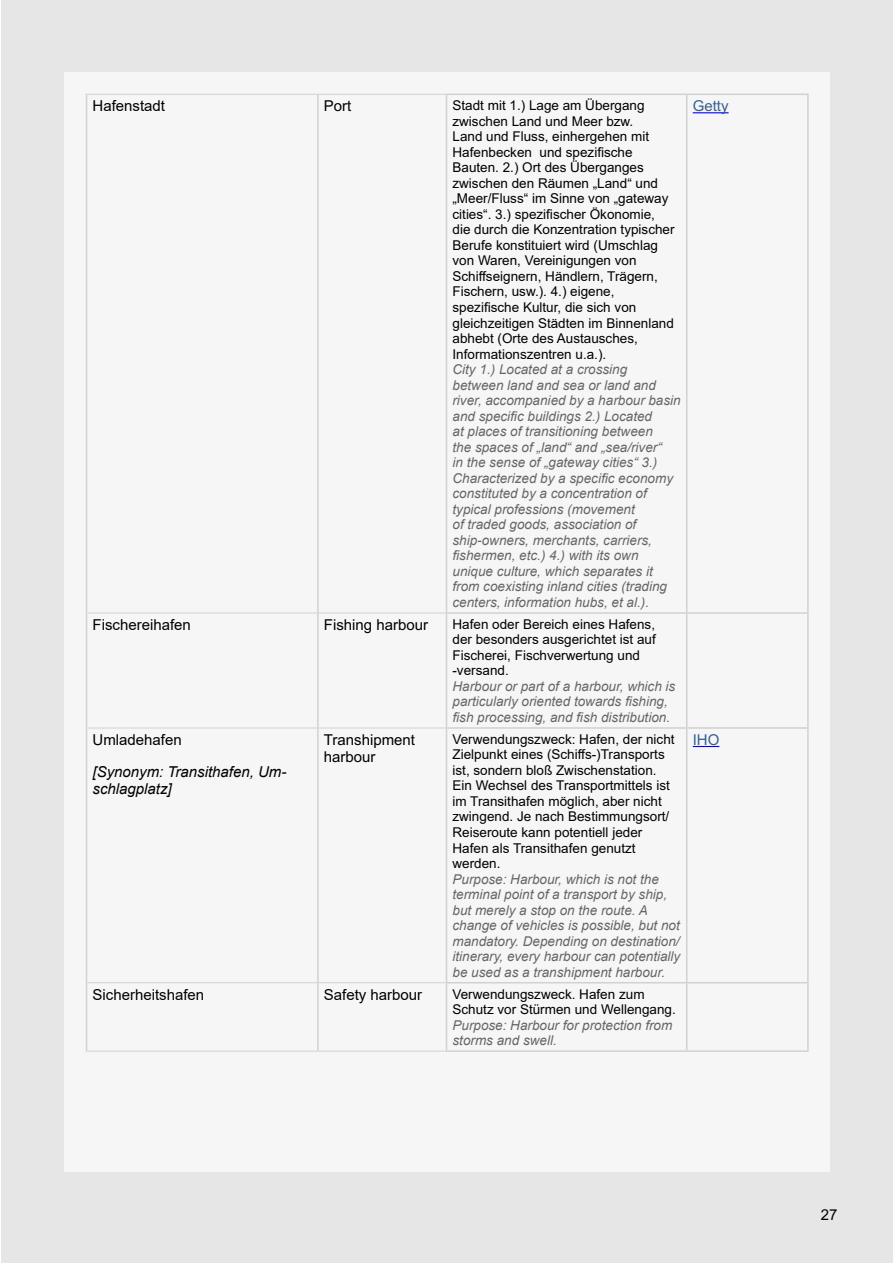
<style>
.page{position:relative;width:893px;height:1263px;background:#fff}
.page>*{position:absolute;margin:0;border:0;box-sizing:border-box;transform-origin:0 0}
.t1{font:15px "Arial MT2";color:#000}
.t2{font:15px/17.2px "Arial";color:#000}
.t3{font:italic 15px/17.2px "Arial";color:#000}
.t4{font:15px "Arial";color:#365f91}
.t5{font:italic 13.5px/15.5px "Arial";color:#656669}
.t6{font:13.5px/15.6px "Arial MT2";color:#000}
.t7{font:13.5px/15.6px "Arial";color:#000}
</style>
<div class="page">
<div style="left:1px;top:0;width:892px;height:1263px;background:#e6e6e6"></div>
<div style="left:64px;top:72px;width:766px;height:1099px;background:#f6f6f6"></div>
<hr style="left:317px;top:95px;width:2px;height:518px;background:#d1d1d2">
<hr style="left:317px;top:613px;width:2px;height:115px;background:#d1d1d2">
<hr style="left:317px;top:728px;width:2px;height:254px;background:#d1d1d2">
<hr style="left:317px;top:983px;width:2px;height:68px;background:#d1d1d2">
<hr style="left:446px;top:95px;width:1px;height:517px;background:#d1d1d2">
<hr style="left:446px;top:614px;width:1px;height:113px;background:#d1d1d2">
<hr style="left:446px;top:729px;width:1px;height:253px;background:#d1d1d2">
<hr style="left:446px;top:983px;width:1px;height:67px;background:#d1d1d2">
<hr style="left:86px;top:613px;width:1px;height:115px;background:#d1d1d2">
<hr style="left:686px;top:95px;width:1px;height:517px;background:#d1d1d2">
<hr style="left:686px;top:614px;width:1px;height:113px;background:#d1d1d2">
<hr style="left:807px;top:614px;width:2px;height:113px;background:#d1d1d2">
<hr style="left:686px;top:729px;width:1px;height:253px;background:#d1d1d2">
<hr style="left:686px;top:983px;width:1px;height:67px;background:#d1d1d2">
<hr style="left:86px;top:94px;width:232px;height:1px;background:#d1d1d2">
<hr style="left:318px;top:94px;width:128px;height:1px;background:#d1d1d2">
<hr style="left:87px;top:613px;width:231px;height:1px;background:#d1d1d2">
<hr style="left:318px;top:613px;width:128px;height:1px;background:#d1d1d2">
<hr style="left:86px;top:95px;width:1px;height:518px;background:#d1d1d2">
<hr style="left:446px;top:94px;width:241px;height:1px;background:#d1d1d2">
<hr style="left:687px;top:94px;width:122px;height:1px;background:#d1d1d2">
<hr style="left:807px;top:95px;width:2px;height:517px;background:#d1d1d2">
<hr style="left:446px;top:612px;width:241px;height:2px;background:#d1d1d2">
<hr style="left:687px;top:612px;width:122px;height:2px;background:#d1d1d2">
<hr style="left:87px;top:728px;width:231px;height:1px;background:#d1d1d2">
<hr style="left:318px;top:728px;width:128px;height:1px;background:#d1d1d2">
<hr style="left:86px;top:728px;width:1px;height:255px;background:#d1d1d2">
<hr style="left:446px;top:727px;width:241px;height:2px;background:#d1d1d2">
<hr style="left:687px;top:727px;width:122px;height:2px;background:#d1d1d2">
<hr style="left:807px;top:729px;width:2px;height:253px;background:#d1d1d2">
<hr style="left:87px;top:982px;width:231px;height:1px;background:#d1d1d2">
<hr style="left:318px;top:982px;width:128px;height:1px;background:#d1d1d2">
<hr style="left:86px;top:1051px;width:232px;height:1px;background:#d1d1d2">
<hr style="left:318px;top:1051px;width:128px;height:1px;background:#d1d1d2">
<hr style="left:86px;top:983px;width:1px;height:68px;background:#d1d1d2">
<hr style="left:446px;top:982px;width:241px;height:1px;background:#d1d1d2">
<hr style="left:687px;top:982px;width:122px;height:1px;background:#d1d1d2">
<hr style="left:807px;top:983px;width:2px;height:67px;background:#d1d1d2">
<hr style="left:446px;top:1050px;width:241px;height:2px;background:#d1d1d2">
<hr style="left:687px;top:1050px;width:122px;height:2px;background:#d1d1d2">
<hr style="left:693px;top:112px;width:36px;height:1px;background:#00f">
<svg style="left:693px;top:746px;width:26px;height:1px"></svg>
<p class="t1" style="left:93px;top:96px;width:74px">Hafenstadt</p>
<p class="t2" style="left:324px;top:97px;width:29px">Port</p>
<p class="t7" style="left:452px;top:97px;width:198px">Stadt mit 1.) Lage am Übergang zwischen Land und Meer bzw.<br>Land und Fluss, einhergehen mit</p>
<p class="t6" style="left:452px;top:144px;width:182px">Hafenbecken und spezifische</p>
<p class="t7" style="left:452px;top:160px;width:193px">Bauten. 2.) Ort des Überganges</p>
<p class="t6" style="left:452px;top:175px;width:218px">zwischen den Räumen „Land“ und „Meer/Fluss“ im Sinne von „gateway cities“. 3.) spezifischer Ökonomie,</p>
<p class="t7" style="left:452px;top:222px;width:224px">die durch die Konzentration typischer</p>
<p class="t6" style="left:452px;top:237px;width:207px">Berufe konstituiert wird (Umschlag</p>
<p class="t7" style="left:452px;top:253px;width:186px">von Waren, Vereinigungen von</p>
<p class="t6" style="left:452px;top:268px;width:223px">Schiffseignern, Händlern, Trägern, Fischern, usw.). 4.) eigene, spezifische Kultur, die sich von gleichzeitigen Städten im Binnenland</p>
<p class="t7" style="left:452px;top:330px;width:187px">abhebt (Orte des Austausches,</p>
<p class="t6" style="left:452px;top:346px;width:155px">Informationszentren u.a.).</p>
<p class="t5" style="left:452px;top:362px;width:230px">City 1.) Located at a crossing between land and sea or land and river, accompanied by a harbour basin and specific buildings 2.) Located<br>at places of transitioning between<br>the spaces of „land“ and „sea/river“<br>in the sense of „gateway cities“ 3.)<br>Characterized by a specific economy constituted by a concentration of typical professions (movement<br>of traded goods, association of ship-owners, merchants, carriers, fishermen, etc.) 4.) with its own unique culture, which separates it from coexisting inland cities (trading centers, information hubs, et al.).</p>
<p class="t1" style="left:93px;top:614px;width:100px">Fischereihafen</p>
<p class="t2" style="left:324px;top:616px;width:106px">Fishing harbour</p>
<p class="t6" style="left:452px;top:616px;width:205px">Hafen oder Bereich eines Hafens, der besonders ausgerichtet ist auf</p>
<p class="t7" style="left:452px;top:647px;width:189px">Fischerei, Fischverwertung und</p>
<p class="t6" style="left:452px;top:663px;width:58px">-versand.</p>
<p class="t5" style="left:452px;top:679px;width:224px">Harbour or part of a harbour, which is particularly oriented towards fishing, fish processing, and fish distribution.</p>
<p class="t1" style="left:93px;top:729px;width:91px">Umladehafen</p>
<p class="t3" style="left:93px;top:763px;width:195px">[Synonym: Transithafen, Um&shy;schlagplatz]</p>
<p class="t2" style="left:324px;top:731px;width:93px">Transhipment harbour</p>
<p class="t6" style="left:452px;top:731px;width:224px">Verwendungszweck: Hafen, der nicht<br>Zielpunkt eines (Schiffs-)Transports ist, sondern bloß Zwischenstation.</p>
<p class="t7" style="left:452px;top:778px;width:219px">Ein Wechsel des Transportmittels ist</p>
<p class="t6" style="left:452px;top:793px;width:211px">im Transithafen möglich, aber nicht</p>
<p class="t7" style="left:452px;top:809px;width:218px">zwingend. Je nach Bestimmungsort/<br>Reiseroute kann potentiell jeder</p>
<p class="t6" style="left:452px;top:840px;width:185px">Hafen als Transithafen genutzt</p>
<p class="t7" style="left:452px;top:855px;width:50px">werden.</p>
<p class="t5" style="left:452px;top:871px;width:229px">Purpose: Harbour, which is not the terminal point of a transport by ship, but merely a stop on the route. A change of vehicles is possible, but not mandatory. Depending on destination/ itinerary, every harbour can potentially be used as a transhipment harbour.</p>
<p class="t1" style="left:93px;top:984px;width:113px">Sicherheitshafen</p>
<p class="t1" style="left:324px;top:984px;width:100px">Safety harbour</p>
<p class="t6" style="left:452px;top:986px;width:194px">Verwendungszweck. Hafen zum</p>
<p class="t7" style="left:452px;top:1001px;width:225px">Schutz vor Stürmen und Wellengang.</p>
<p class="t5" style="left:452px;top:1017px;width:221px">Purpose: Harbour for protection from storms and swell.</p>
<p class="t4" style="left:693px;top:96px;width:37px">Getty</p>
<p class="t4" style="left:693px;top:729px;width:28px">IHO</p>
<p class="t2" style="left:821px;top:1206px;width:18px">27</p>
</div>
